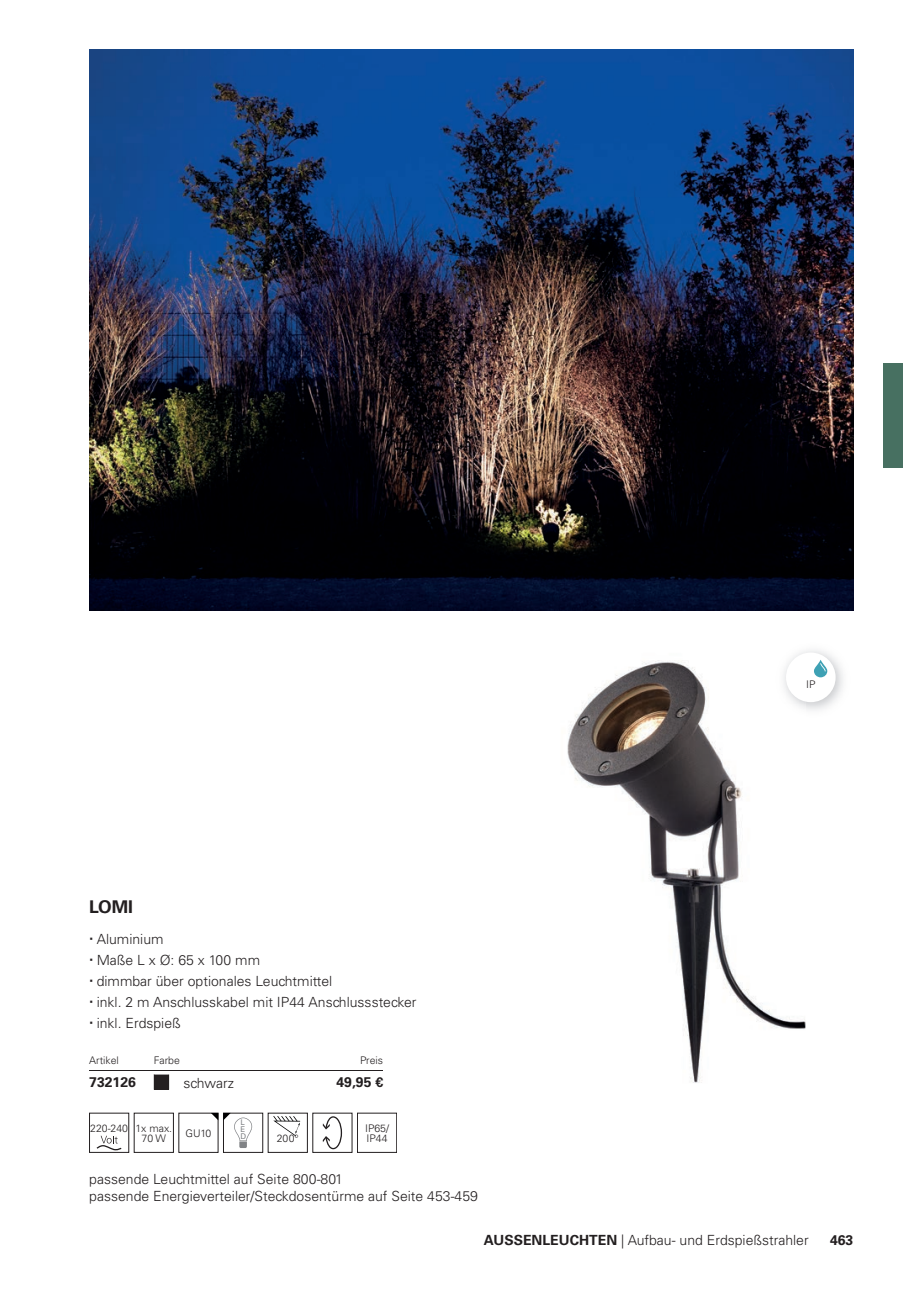
<style>
.page{position:relative;width:903px;height:1290px;background:#fff}
.page>*{position:absolute;margin:0;border:0;box-sizing:border-box;transform-origin:0 0}
.t1{font:700 17.5px "Univers";color:#231f20}
.t2{font:300 14px/21px "Univers";color:#231f20}
.t3{font:700 14px "Univers";color:#231f20}
.t4{font:300 10.5px/9.6px "Univers";color:#231f20}
.t5{font:7.88px/7px "Univers";color:#818386}
.s1{font-weight:700}
</style>
<div class="page">
<div style="left:883px;top:363px;width:20px;height:105px;background:#477061"></div>
<img style="left:567px;top:660px;width:238px;height:423px">
<img style="left:89px;top:50px;width:764px;height:560px">
<img style="left:773px;top:650px;width:70px;height:70px">
<div style="left:786px;top:652px;width:49px;height:50px;background:#fff;border-radius:50%"></div>
<svg style="left:814px;top:660px;width:13px;height:17px"></svg>
<svg style="left:820px;top:663px;width:5px;height:8px"></svg>
<svg style="left:96px;top:1136px;width:26px;height:15px"></svg>
<svg style="left:273px;top:1116px;width:27px;height:20px"></svg>
<svg style="left:323px;top:1116px;width:20px;height:34px"></svg>
<div style="left:357px;top:1113px;width:40px;height:39px;border:1px solid #231f20"></div>
<div style="left:223px;top:1113px;width:40px;height:39px;border:1px solid #231f20"></div>
<svg style="left:211px;top:1113px;width:41px;height:35px"></svg>
<hr style="left:89px;top:1070px;width:60px;height:1px;background:#231f20">
<hr style="left:174px;top:1070px;width:119px;height:1px;background:#231f20">
<svg style="left:293px;top:1070px;width:21px;height:1px"></svg>
<hr style="left:314px;top:1070px;width:69px;height:1px;background:#231f20">
<svg style="left:149px;top:1070px;width:25px;height:19px"></svg>
<p class="t1" style="left:89px;top:896px;width:45px">LOMI</p>
<p class="t2" style="left:97px;top:928px;width:321px">Aluminium<br>Maße L x Ø: 65 x 100 mm<br>dimmbar über optionales Leuchtmittel<br>inkl. 2 m Anschlusskabel mit IP44 Anschlussstecker inkl. Erdspieß</p>
<p class="t4" style="left:89px;top:1055px;width:31px">Artikel</p>
<p class="t4" style="left:154px;top:1055px;width:28px">Farbe</p>
<p class="t4" style="left:360px;top:1055px;width:25px">Preis</p>
<p class="t3" style="left:89px;top:1074px;width:48px">732126</p>
<p class="t2" style="left:184px;top:1072px;width:52px">schwarz</p>
<p class="t3" style="left:336px;top:1074px;width:48px">49,95 €</p>
<p class="t5" style="left:240px;top:1119px;width:6px">L<br>E</p>
<p class="t4" style="left:142px;top:1123px;width:32px;text-indent:-51px">220-240 1x max.<br>70 W</p>
<p class="t4" style="left:277px;top:1133px;width:23px">200°</p>
<p class="t4" style="left:365px;top:1123px;width:25px">IP65/<br>IP44</p>
<p class="t4" style="left:185px;top:1128px;width:28px">GU10</p>
<p class="t5" style="left:240px;top:1133px;width:7px">D</p>
<p class="t2" style="left:89px;top:1170px;width:390px;line-height:16.8px">passende Leuchtmittel auf Seite 800-801<br>passende Energieverteiler/Steckdosentürme auf Seite 453-459</p>
<p class="t4" style="left:806px;top:679px;width:11px">IP</p>
<p class="t2" style="left:484px;top:1229px;width:326px"><span class="s1">AUSSENLEUCHTEN</span> | Aufbau- und Erdspießstrahler</p>
<p class="t3" style="left:830px;top:1232px;width:25px">463</p>
</div>
